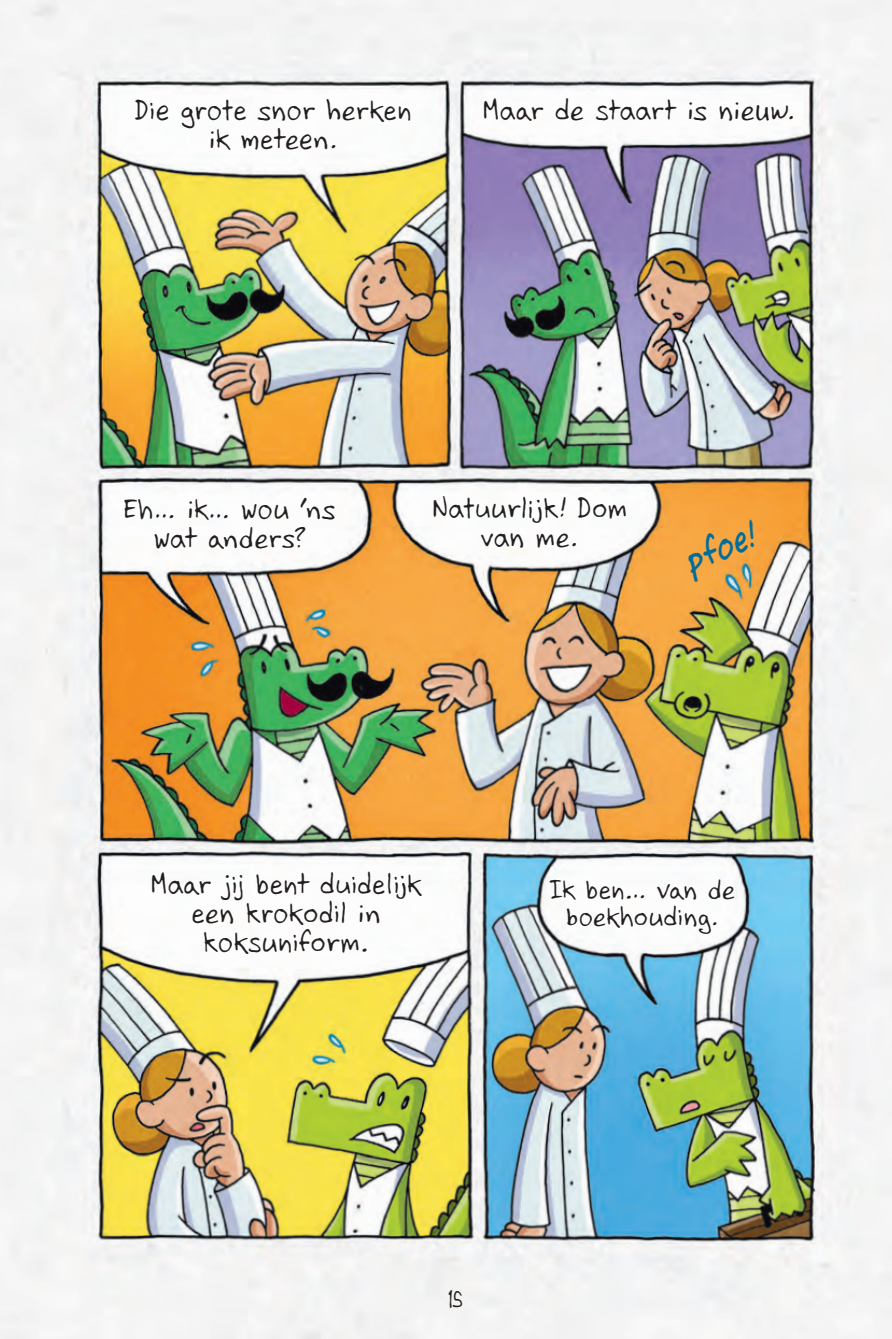
<style>
.page{position:relative;width:892px;height:1339px;background:#fff}
.page>*{position:absolute;margin:0;border:0;box-sizing:border-box;transform-origin:0 0}
.t1{font:italic 700 39.38px "Investi Gators";color:#006d9b;scale:.8 1}
.t2{font:31.5px/29.2px "Investi Gators";letter-spacing:.005em;color:#231f20;text-align:center}
.t3{font:29.25px/27px "Investi Gators";letter-spacing:.01em;color:#231f20;text-align:center}
.t4{font:24.75px "Investi Gators";color:#231f20}
</style>
<div class="page">
<img style="left:0;top:0;width:892px;height:1338px">
<p class="t2" style="left:136px;top:96px;width:277px">Die grote snor herken ik meteen.</p>
<p class="t2" style="left:483px;top:96px;width:314px">Maar de staart is nieuw.</p>
<p class="t2" style="left:124px;top:495px;width:213px">Eh... ik... wou ’ns wat anders?</p>
<p class="t2" style="left:432px;top:494px;width:197px">Natuurlijk! Dom van me.</p>
<p class="t1" style="left:678px;top:539px;width:91px;rotate:-22deg">pfoe!</p>
<p class="t2" style="left:151px;top:869px;width:272px">Maar jij bent duidelijk een krokodil in koksuniform.</p>
<p class="t3" style="left:550px;top:876px;width:187px">Ik ben... van de boekhouding.</p>
<p class="t4" style="left:447px;top:1285px;width:17px">15</p>
</div>
